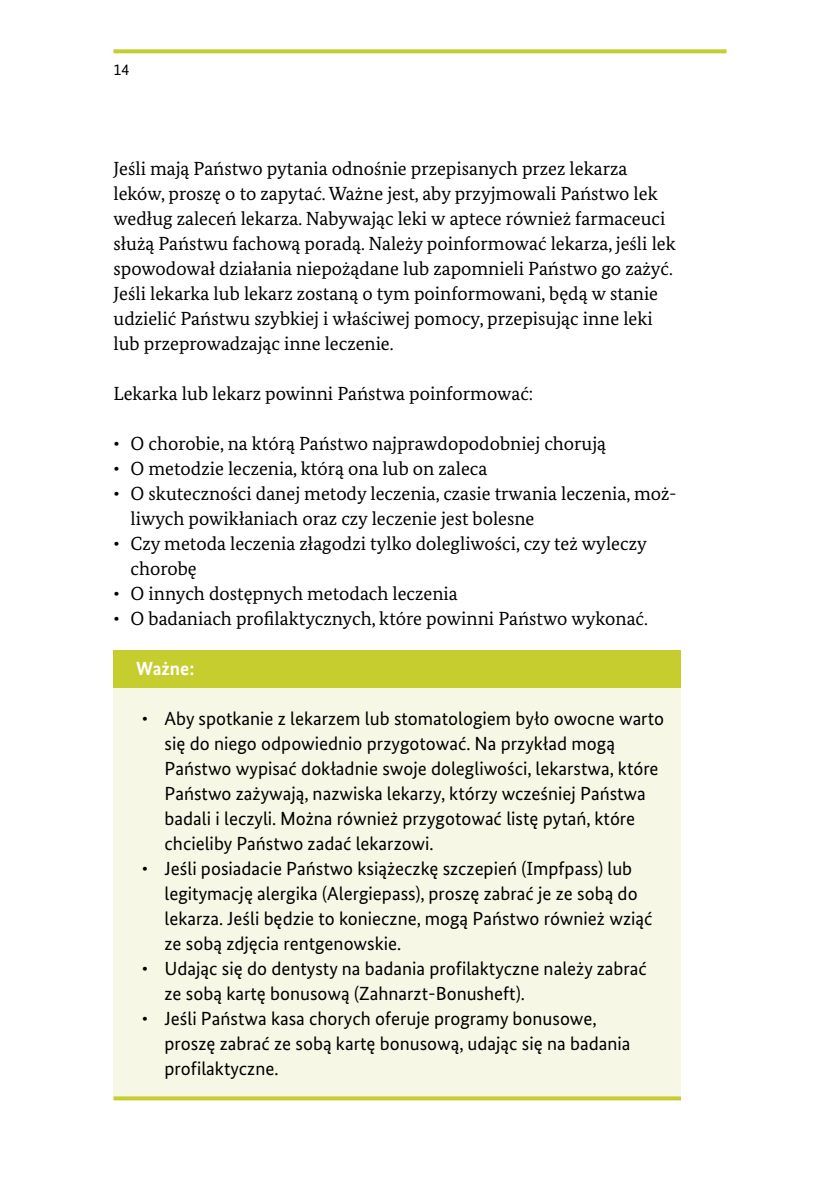
<style>
.page{position:relative;width:840px;height:1191px;background:#fff}
.page>*{position:absolute;margin:0;border:0;box-sizing:border-box;transform-origin:0 0}
.Fließtext_Serif{font:19px/25px "Bundes Serif";color:#000}
.Kasten{font:19px/25px "Bundes Sans";color:#000}
.t1{font:700 19px "Bundes Sans";color:#fff}
.t2{font:16px "Bundes Sans";color:#000}
</style>
<div class="page">
<svg style="left:113px;top:49px;width:613px;height:4px;background:#cad140"></svg>
<div style="left:113px;top:650px;width:567px;height:38px;background:#c6cd2f"></div>
<div style="left:113px;top:688px;width:567px;height:408px;background:#f7f7e6"></div>
<svg style="left:113px;top:1096px;width:567px;height:4px;background:#cad141"></svg>
<p class="t2" style="left:113px;top:60px;width:17px">14</p>
<p class="Fließtext_Serif" style="left:113px;top:156px;width:563px">Jeśli mają Państwo pytania odnośnie przepisanych przez lekarza leków, proszę o to zapytać. Ważne jest, aby przyjmowali Państwo lek według zaleceń lekarza. Nabywając leki w aptece również farmaceuci służą Państwu fachową poradą. Należy poinformować lekarza, jeśli lek spowodował działania niepożądane lub zapomnieli Państwo go zażyć.<br>Jeśli lekarka lub lekarz zostaną o tym poinformowani, będą w stanie udzielić Państwu szybkiej i właściwej pomocy, przepisując inne leki lub przeprowadzając inne leczenie.</p>
<p class="Fließtext_Serif" style="left:113px;top:381px;width:421px">Lekarka lub lekarz powinni Państwa poinformować:</p>
<p class="Fließtext_Serif" style="left:113px;top:431px;width:494px">• O chorobie, na którą Państwo najprawdopodobniej chorują</p>
<p class="Fließtext_Serif" style="left:113px;top:456px;width:375px">• O metodzie leczenia, którą ona lub on zaleca</p>
<p class="Fließtext_Serif" style="left:130px;top:481px;width:547px;text-indent:-17px">• O skuteczności danej metody leczenia, czasie trwania leczenia, moż&shy;liwych powikłaniach oraz czy leczenie jest bolesne</p>
<p class="Fließtext_Serif" style="left:130px;top:531px;width:517px;text-indent:-17px">• Czy metoda leczenia złagodzi tylko dolegliwości, czy też wyleczy chorobę</p>
<p class="Fließtext_Serif" style="left:113px;top:581px;width:345px">• O innych dostępnych metodach leczenia</p>
<p class="Fließtext_Serif" style="left:113px;top:606px;width:535px">• O badaniach profilaktycznych, które powinni Państwo wykonać.</p>
<p class="t1" style="left:136px;top:657px;width:60px">Ważne:</p>
<p class="Kasten" style="left:164px;top:706px;width:500px;text-indent:-23px">• Aby spotkanie z lekarzem lub stomatologiem było owocne warto się do niego odpowiednio przygotować. Na przykład mogą Państwo wypisać dokładnie swoje dolegliwości, lekarstwa, które Państwo zażywają, nazwiska lekarzy, którzy wcześniej Państwa badali i leczyli. Można również przygotować listę pytań, które chcieliby Państwo zadać lekarzowi.</p>
<p class="Kasten" style="left:164px;top:856px;width:489px;text-indent:-23px">• Jeśli posiadacie Państwo książeczkę szczepień (Impfpass) lub legitymację alergika (Alergiepass), proszę zabrać je ze sobą do lekarza. Jeśli będzie to konieczne, mogą Państwo również wziąć ze sobą zdjęcia rentgenowskie.</p>
<p class="Kasten" style="left:164px;top:956px;width:483px;text-indent:-23px">• Udając się do dentysty na badania profilaktyczne należy zabrać ze sobą kartę bonusową (Zahnarzt-Bonusheft).</p>
<p class="Kasten" style="left:164px;top:1006px;width:467px;text-indent:-23px">• Jeśli Państwa kasa chorych oferuje programy bonusowe, proszę zabrać ze sobą kartę bonusową, udając się na badania profilaktyczne.</p>
</div>
